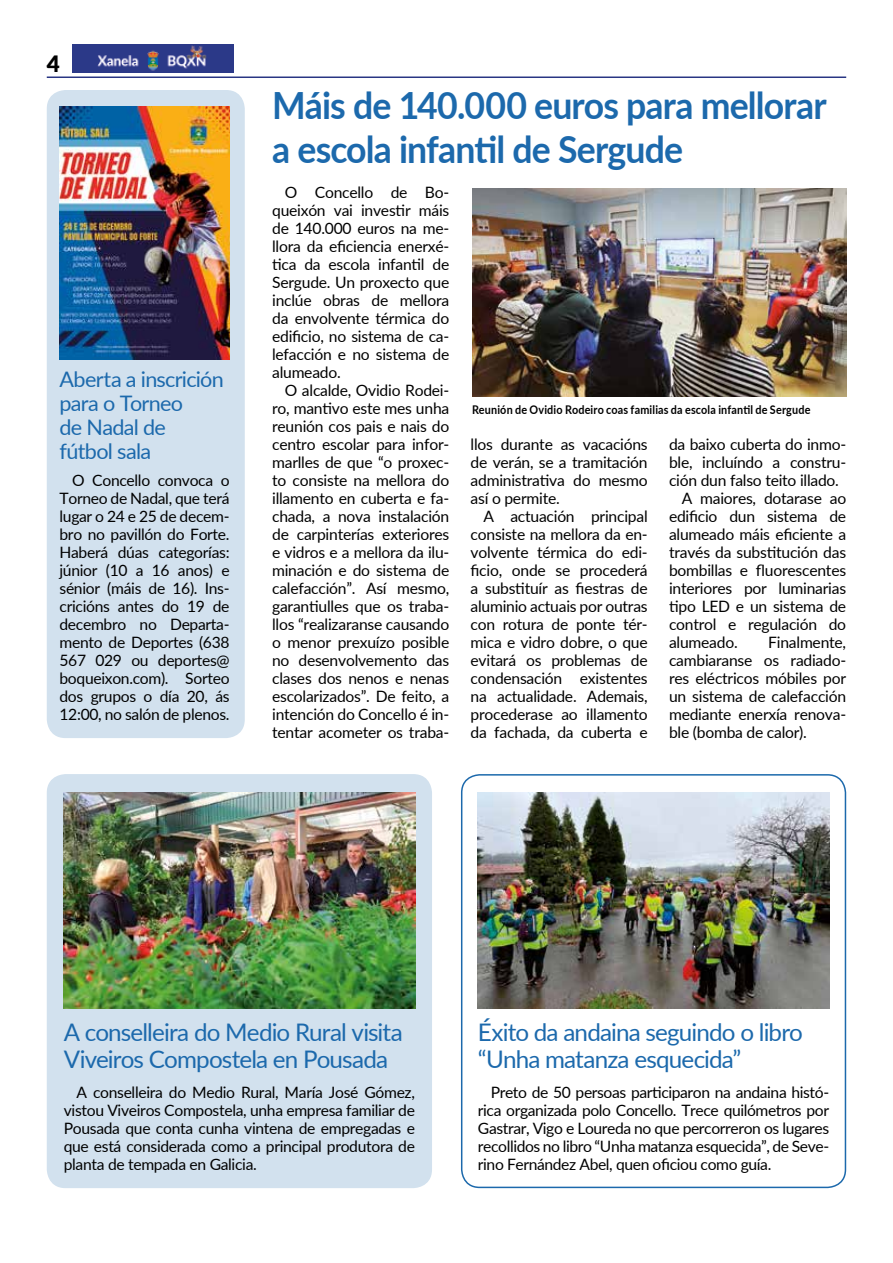
<style>
.page{position:relative;width:893px;height:1263px;background:#fff}
.page>*{position:absolute;margin:0;border:0;box-sizing:border-box;transform-origin:0 0}
.t1{font:700 37.5px/43.5px "Lato";letter-spacing:-.025em;color:#1c69ac;scale:.95 1}
.t2{font:24.15px/27px "Lato";letter-spacing:-.035em;color:#1c69ac}
.t3{font:900 22.5px "Lato";color:#000}
.t4{font:21.3px/24px "Lato";letter-spacing:-.035em;color:#1c69ac}
.t5{font:15.6px/18px "Lato";letter-spacing:-.015em;color:#000;text-align:justify}
.t6{font:700 12px "Lato";letter-spacing:.015em;color:#000;scale:.9 1}
</style>
<div class="page">
<hr style="left:47px;top:77px;width:799px;height:1px;background:#283583">
<img style="left:72px;top:44px;width:161px;height:28px">
<div style="left:461px;top:774px;width:385px;height:414px;border:2px solid #1c69ac;border-radius:18px"></div>
<img style="left:478px;top:792px;width:351px;height:216px">
<div style="left:48px;top:775px;width:383px;height:412px;background:#d2e1ee;border-radius:18px"></div>
<div style="left:47px;top:774px;width:385px;height:414px;border:2px solid #d2e1ee;border-radius:18px"></div>
<img style="left:64px;top:792px;width:351px;height:216px">
<img style="left:472px;top:188px;width:374px;height:208px">
<div style="left:48px;top:91px;width:196px;height:646px;background:#d2e1ee;border-radius:18px"></div>
<div style="left:47px;top:90px;width:198px;height:648px;border:2px solid #d2e1ee;border-radius:18px"></div>
<img style="left:60px;top:107px;width:170px;height:253px">
<h3 class="t3" style="left:47px;top:47px;width:15px">4</h3>
<h3 class="t4" style="left:60px;top:366px;width:166px">Aberta a inscrición para o Torneo<br>de Nadal de fútbol sala</h3>
<p class="t5" style="left:60px;top:471px;width:172px;text-indent:13px">O Concello convoca o Torneo de Nadal, que terá lugar o 24 e 25 de decem&shy;bro no pavillón do Forte.<br>Haberá dúas categorías: júnior (10 a 16 anos) e sénior (máis de 16). Ins&shy;cricións antes do 19 de decembro no Departa&shy;mento de Deportes (638<br>567 029 ou deportes@ boqueixon.com). Sorteo dos grupos o día 20, ás 12:00, no salón de plenos.</p>
<h1 class="t1" style="left:272px;top:82px;width:585px">Máis de 140.000 euros para mellorar a escola infantil de Sergude</h1>
<p class="t5" style="left:272px;top:183px;width:179px;text-indent:13px">O Concello de Bo&shy;queixón vai investir máis de 140.000 euros na me&shy;llora da eficiencia enerxé&shy;tica da escola infantil de Sergude. Un proxecto que inclúe obras de mellora da envolvente térmica do edificio, no sistema de ca&shy;lefacción e no sistema de alumeado.</p>
<p class="t5" style="left:272px;top:381px;width:179px;text-indent:13px">O alcalde, Ovidio Rodei&shy;ro, mantivo este mes unha reunión cos pais e nais do centro escolar para infor&shy;marlles de que “o proxec&shy;to consiste na mellora do illamento en cuberta e fa&shy;chada, a nova instalación de carpinterías exteriores e vidros e a mellora da ilu&shy;minación e do sistema de calefacción”. Así mesmo, garantiulles que os traba&shy;llos “realizaranse causando o menor prexuízo posible no desenvolvemento das clases dos nenos e nenas escolarizados”. De feito, a intención do Concello é in&shy;tentar acometer os traba-</p>
<p class="t6" style="left:472px;top:401px;width:378px">Reunión de Ovidio Rodeiro coas familias da escola infantil de Sergude</p>
<p class="t5" style="left:471px;top:435px;width:179px">llos durante as vacacións de verán, se a tramitación administrativa do mesmo así o permite.</p>
<p class="t5" style="left:471px;top:507px;width:179px;text-indent:13px">A actuación principal consiste na mellora da en&shy;volvente térmica do edi&shy;ficio, onde se procederá a substituír as fiestras de aluminio actuais por outras con rotura de ponte tér&shy;mica e vidro dobre, o que evitará os problemas de condensación existentes na actualidade. Ademais, procederase ao illamento da fachada, da cuberta e</p>
<p class="t5" style="left:669px;top:435px;width:179px">da baixo cuberta do inmo-</p>
<p class="t5" style="left:669px;top:453px;width:179px">ble, incluíndo a constru-</p>
<p class="t5" style="left:669px;top:471px;width:171px">ción dun falso teito illado.</p>
<p class="t5" style="left:682px;top:489px;width:166px">A maiores, dotarase ao</p>
<p class="t5" style="left:669px;top:507px;width:179px">edificio dun sistema de</p>
<p class="t5" style="left:669px;top:525px;width:179px">alumeado máis eficiente a</p>
<p class="t5" style="left:669px;top:543px;width:179px">través da substitución das</p>
<p class="t5" style="left:669px;top:561px;width:179px">bombillas e fluorescentes</p>
<p class="t5" style="left:669px;top:579px;width:179px">interiores por luminarias</p>
<p class="t5" style="left:669px;top:597px;width:179px">tipo LED e un sistema de</p>
<p class="t5" style="left:669px;top:615px;width:179px">control e regulación do</p>
<p class="t5" style="left:669px;top:633px;width:70px">alumeado.</p>
<p class="t5" style="left:669px;top:633px;width:179px;text-indent:99px">Finalmente, cambiaranse os radiado&shy;res eléctricos móbiles por un sistema de calefacción mediante enerxía renova&shy;ble (bomba de calor).</p>
<h2 class="t2" style="left:64px;top:1017px;width:341px">A conselleira do Medio Rural visita<br>Viveiros Compostela en Pousada</h2>
<p class="t5" style="left:64px;top:1083px;width:353px;text-indent:13px">A conselleira do Medio Rural, María José Gómez, vistou Viveiros Compostela, unha empresa familiar de Pousada que conta cunha vintena de empregadas e que está considerada como a principal produtora de planta de tempada en Galicia.</p>
<h2 class="t2" style="left:478px;top:1017px;width:327px">Éxito da andaina seguindo o libro “Unha matanza esquecida”</h2>
<p class="t5" style="left:478px;top:1083px;width:353px;text-indent:13px">Preto de 50 persoas participaron na andaina histó&shy;rica organizada polo Concello. Trece quilómetros por Gastrar, Vigo e Loureda no que percorreron os lugares recollidos no libro “Unha matanza esquecida”, de Seve&shy;rino Fernández Abel, quen oficiou como guía.</p>
</div>
